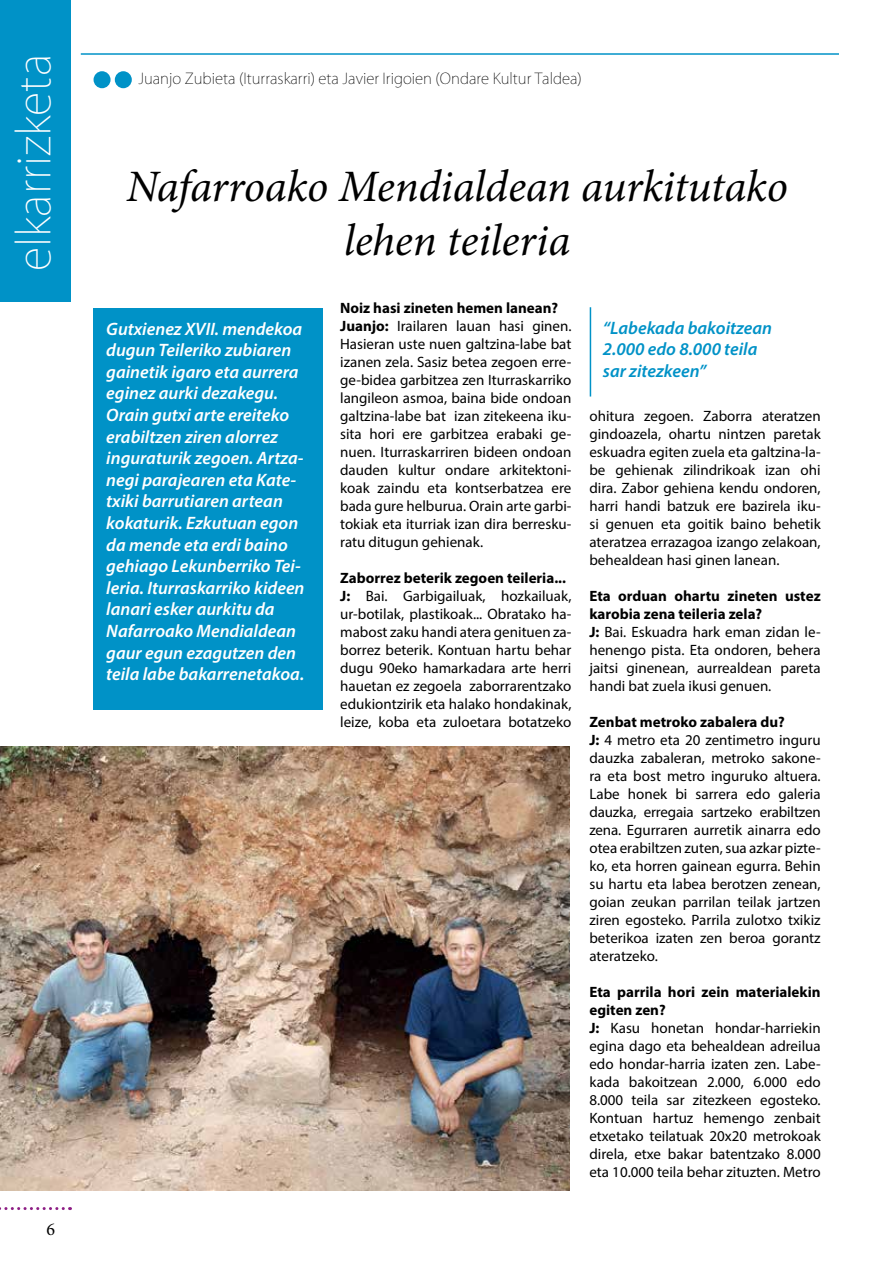
<style>
.page{position:relative;width:893px;height:1263px;background:#fff}
.page>*{position:absolute;margin:0;border:0;box-sizing:border-box;transform-origin:0 0}
.t1{font:italic 45px/54px "Minion Pro";letter-spacing:-.01em;color:#000;text-align:center}
.t2{font:200 45px "Koz Go Pr 6 N";color:#fff}
.t3{font:italic 600 18px/21.6px "Myriad Pro";color:#fff}
.t4{font:italic 600 18px/21.6px "Myriad Pro";color:#0092c7}
.t5{font:18px "Minion Pro";color:#000}
.t6{font:15px/18px "Myriad Pro";color:#000}
.t7{font:200 15px "Koz Go Pr 6 N";color:#000}
.s1{font-weight:700}
</style>
<div class="page">
<svg style="left:0;top:1207px;width:63px;height:3px"></svg>
<div style="left:0;top:0;width:70px;height:302px;background:#0092c7"></div>
<hr style="left:81px;top:53px;width:758px;height:2px;background:#0092c7">
<div style="left:94px;top:71px;width:17px;height:17px;background:#0092c7;border-radius:50%"></div>
<div style="left:115px;top:71px;width:17px;height:17px;background:#0092c7;border-radius:50%"></div>
<div style="left:94px;top:308px;width:229px;height:402px;background:#0092c7"></div>
<hr style="left:590px;top:307px;width:1px;height:89px;background:#0092c7">
<img style="left:0;top:746px;width:570px;height:445px">
<h1 class="t2" style="left:9px;top:271px;width:219px;rotate:-90deg">elkarrizketa</h1>
<p class="t5" style="left:47px;top:1217px;width:10px">6</p>
<p class="t7" style="left:138px;top:70px;width:445px">Juanjo Zubieta (Iturraskarri) eta Javier Irigoien (Ondare Kultur Taldea)</p>
<h1 class="t1" style="left:126px;top:159px;width:663px">Nafarroako Mendialdean aurkitutako lehen teileria</h1>
<p class="t6" style="left:340px;top:299px;width:233px"><span class="s1">Noiz hasi zineten hemen lanean?<br>Juanjo:</span> Irailaren lauan hasi ginen.<br>Hasieran uste nuen galtzina-labe bat izanen zela. Sasiz betea zegoen erre&shy;ge-bidea garbitzea zen Iturraskarriko langileon asmoa, baina bide ondoan galtzina-labe bat izan zitekeena iku&shy;sita hori ere garbitzea erabaki ge&shy;nuen. Iturraskarriren bideen ondoan dauden kultur ondare arkitektoni&shy;koak zaindu eta kontserbatzea ere bada gure helburua. Orain arte garbi&shy;tokiak eta iturriak izan dira berresku&shy;ratu ditugun gehienak.</p>
<p class="t6" style="left:340px;top:569px;width:233px"><span class="s1">Zaborrez beterik zegoen teileria...<br>J:</span> Bai. Garbigailuak, hozkailuak, ur-botilak, plastikoak... Obratako ha&shy;mabost zaku handi atera genituen za&shy;borrez beterik. Kontuan hartu behar dugu 90eko hamarkadara arte herri hauetan ez zegoela zaborrarentzako edukiontzirik eta halako hondakinak, leize, koba eta zuloetara botatzeko</p>
<p class="t3" style="left:106px;top:317px;width:200px">Gutxienez XVII. mendekoa dugun Teileriko zubiaren gainetik igaro eta aurrera eginez aurki dezakegu.<br>Orain gutxi arte ereiteko erabiltzen ziren alorrez inguraturik zegoen. Artza&shy;negi parajearen eta Kate&shy;txiki barrutiaren artean kokaturik. Ezkutuan egon da mende eta erdi baino gehiago Lekunberriko Tei&shy;leria. Iturraskarriko kideen lanari esker aurkitu da<br>Nafarroako Mendialdean gaur egun ezagutzen den teila labe bakarrenetakoa.</p>
<p class="t4" style="left:603px;top:316px;width:171px">“Labekada bakoitzean<br>2.000 edo 8.000 teila sar zitezkeen”</p>
<p class="t6" style="left:589px;top:406px;width:233px;text-align:justify">ohitura zegoen. Zaborra ateratzen gindoazela, ohartu nintzen paretak eskuadra egiten zuela eta galtzina-la&shy;be gehienak zilindrikoak izan ohi dira. Zabor gehiena kendu ondoren, harri handi batzuk ere bazirela iku&shy;si genuen eta goitik baino behetik ateratzea errazagoa izango zelakoan, behealdean hasi ginen lanean.</p>
<p class="t6" style="left:589px;top:586px;width:233px"><span class="s1">Eta orduan ohartu zineten ustez karobia zena teileria zela?<br>J:</span> Bai. Eskuadra hark eman zidan le&shy;henengo pista. Eta ondoren, behera jaitsi ginenean, aurrealdean pareta handi bat zuela ikusi genuen.</p>
<p class="t6" style="left:589px;top:712px;width:233px"><span class="s1">Zenbat metroko zabalera du?<br>J:</span> 4 metro eta 20 zentimetro inguru dauzka zabaleran, metroko sakone&shy;ra eta bost metro inguruko altuera.<br>Labe honek bi sarrera edo galeria dauzka, erregaia sartzeko erabiltzen zena. Egurraren aurretik ainarra edo otea erabiltzen zuten, sua azkar pizte&shy;ko, eta horren gainean egurra. Behin su hartu eta labea berotzen zenean, goian zeukan parrilan teilak jartzen ziren egosteko. Parrila zulotxo txikiz beterikoa izaten zen beroa gorantz ateratzeko.</p>
<p class="t6" style="left:589px;top:982px;width:233px"><span class="s1">Eta parrila hori zein materialekin egiten zen?<br>J:</span> Kasu honetan hondar-harriekin egina dago eta behealdean adreilua edo hondar-harria izaten zen. Labe&shy;kada bakoitzean 2.000, 6.000 edo 8.000 teila sar zitezkeen egosteko.<br>Kontuan hartuz hemengo zenbait etxetako teilatuak 20x20 metrokoak direla, etxe bakar batentzako 8.000 eta 10.000 teila behar zituzten. Metro</p>
</div>
